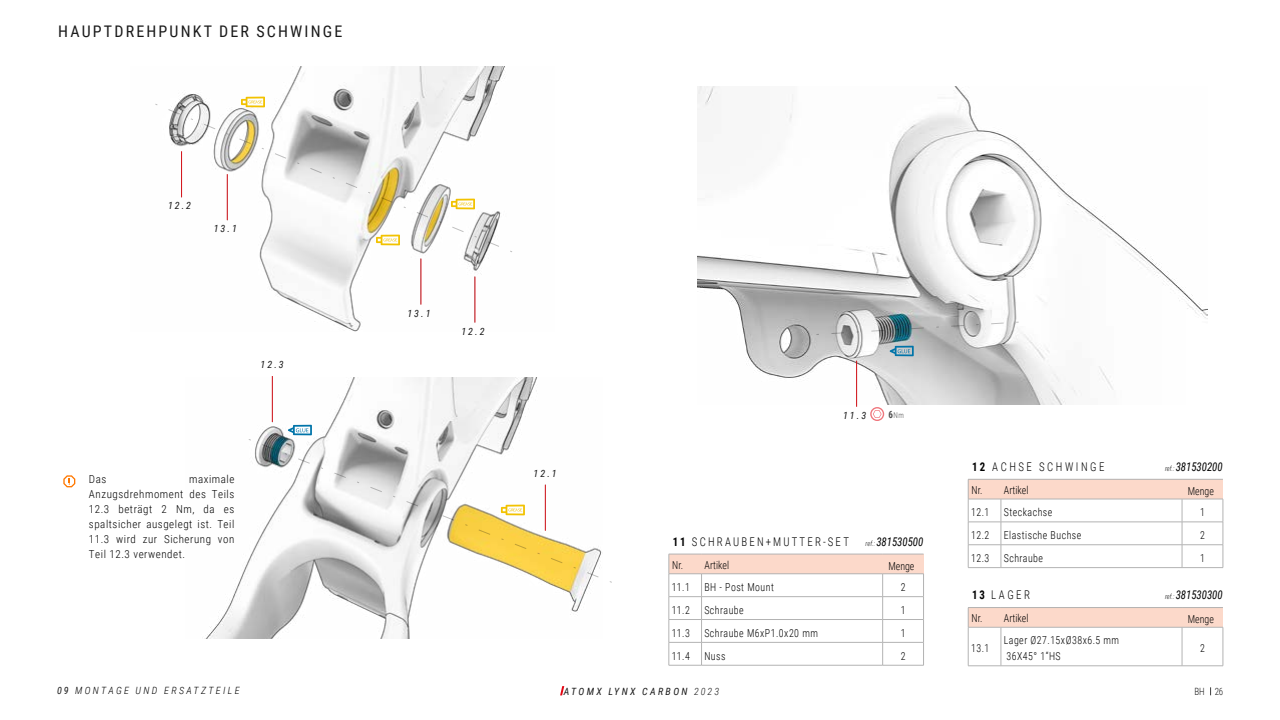
<style>
.page{position:relative;width:1280px;height:720px;background:#fff}
.page>*{position:absolute;margin:0;border:0;box-sizing:border-box;transform-origin:0 0}
.t1{font:16px "Roboto Condensed";letter-spacing:.135em;color:#1a1a1a}
.t2{font:italic 12px "Roboto Condensed";color:#000;scale:.9 1}
.t3{font:300 12px "Roboto Condensed";letter-spacing:.205em;color:#000;scale:.9 1}
.t4{font:300 12px "Roboto Condensed";letter-spacing:.225em;color:#000;scale:.9 1}
.t5{font:300 11px/15.7px "Roboto Condensed";letter-spacing:.05em;color:#000;scale:.9 1}
.t6{font:300 11px/15px "Roboto Condensed";letter-spacing:.05em;color:#000;text-align:justify}
.t7{font:300 11px "Roboto Condensed";color:#000;scale:.9 1}
.t8{font:italic 10px "Roboto Condensed";letter-spacing:.22em;color:#1a1a1a}
.t9{font:italic 300 10px "Roboto Condensed";letter-spacing:.235em;color:#000}
.t10{font:300 10px "Roboto Condensed";color:#1a1a1a;scale:.9 1}
.t11{font:300 8px "Roboto Condensed";color:#4d4d4d;scale:.9 1}
.s1{font-weight:400;color:#1a1a1a}
.s2{font-weight:700;font-size:10px}
.s3{font-weight:700}
.s4{font-weight:300;font-size:7px}
.s5{font-weight:300}
</style>
<div class="page">
<svg style="left:560px;top:686px;width:4px;height:9px"></svg>
<svg style="left:63px;top:475px;width:12px;height:12px"></svg>
<img style="left:182px;top:67px;width:323px;height:265px">
<img style="left:206px;top:378px;width:384px;height:260px">
<hr style="left:421px;top:259px;width:1px;height:46px;background:#d61017">
<hr style="left:475px;top:277px;width:1px;height:46px;background:#d61017">
<hr style="left:272px;top:376px;width:1px;height:46px;background:#d61017">
<svg style="left:241px;top:97px;width:24px;height:2px"></svg>
<svg style="left:288px;top:425px;width:24px;height:9px"></svg>
<svg style="left:155px;top:99px;width:357px;height:154px"></svg>
<svg style="left:238px;top:434px;width:374px;height:150px"></svg>
<img style="left:697px;top:86px;width:510px;height:319px">
<hr style="left:856px;top:361px;width:1px;height:46px;background:#d61017">
<svg style="left:890px;top:346px;width:24px;height:10px"></svg>
<svg style="left:870px;top:407px;width:14px;height:14px"></svg>
<svg style="left:805px;top:321px;width:215px;height:15px"></svg>
<div style="left:669px;top:554px;width:255px;height:20px;background:#fcd9ca"></div>
<hr style="left:669px;top:596px;width:33px;height:1px;background:#b3b3b3">
<hr style="left:702px;top:596px;width:181px;height:1px;background:#b3b3b3">
<hr style="left:883px;top:596px;width:41px;height:1px;background:#b3b3b3">
<hr style="left:669px;top:619px;width:33px;height:1px;background:#b3b3b3">
<hr style="left:702px;top:619px;width:181px;height:1px;background:#b3b3b3">
<hr style="left:883px;top:619px;width:41px;height:1px;background:#b3b3b3">
<hr style="left:669px;top:642px;width:33px;height:1px;background:#b3b3b3">
<hr style="left:702px;top:642px;width:181px;height:1px;background:#b3b3b3">
<svg style="left:701px;top:575px;width:1px;height:90px"></svg>
<hr style="left:883px;top:642px;width:41px;height:1px;background:#b3b3b3">
<svg style="left:882px;top:575px;width:1px;height:90px"></svg>
<hr style="left:669px;top:665px;width:33px;height:1px;background:#b3b3b3">
<hr style="left:702px;top:665px;width:181px;height:1px;background:#b3b3b3">
<hr style="left:883px;top:665px;width:41px;height:1px;background:#b3b3b3">
<hr style="left:669px;top:554px;width:33px;height:1px;background:#b3b3b3">
<svg style="left:669px;top:554px;width:1px;height:111px"></svg>
<hr style="left:702px;top:554px;width:181px;height:1px;background:#b3b3b3">
<hr style="left:883px;top:554px;width:41px;height:1px;background:#b3b3b3">
<hr style="left:669px;top:574px;width:33px;height:1px;background:#b3b3b3">
<hr style="left:702px;top:574px;width:181px;height:1px;background:#b3b3b3">
<hr style="left:883px;top:574px;width:41px;height:1px;background:#b3b3b3">
<svg style="left:923px;top:575px;width:1px;height:90px"></svg>
<div style="left:968px;top:479px;width:255px;height:20px;background:#fcd9ca"></div>
<hr style="left:968px;top:522px;width:33px;height:1px;background:#b3b3b3">
<hr style="left:1001px;top:522px;width:181px;height:1px;background:#b3b3b3">
<hr style="left:1182px;top:522px;width:41px;height:1px;background:#b3b3b3">
<hr style="left:968px;top:545px;width:33px;height:1px;background:#b3b3b3">
<hr style="left:1001px;top:545px;width:181px;height:1px;background:#b3b3b3">
<svg style="left:1001px;top:500px;width:1px;height:67px"></svg>
<hr style="left:1182px;top:545px;width:41px;height:1px;background:#b3b3b3">
<svg style="left:1182px;top:500px;width:1px;height:67px"></svg>
<hr style="left:968px;top:567px;width:33px;height:1px;background:#b3b3b3">
<hr style="left:1001px;top:567px;width:181px;height:1px;background:#b3b3b3">
<hr style="left:1182px;top:567px;width:41px;height:1px;background:#b3b3b3">
<hr style="left:968px;top:479px;width:33px;height:1px;background:#b3b3b3">
<svg style="left:968px;top:479px;width:1px;height:88px"></svg>
<hr style="left:1001px;top:479px;width:181px;height:1px;background:#b3b3b3">
<hr style="left:1182px;top:479px;width:41px;height:1px;background:#b3b3b3">
<hr style="left:968px;top:499px;width:33px;height:1px;background:#b3b3b3">
<hr style="left:1001px;top:499px;width:181px;height:1px;background:#b3b3b3">
<hr style="left:1182px;top:499px;width:41px;height:1px;background:#b3b3b3">
<svg style="left:1223px;top:499px;width:1px;height:68px"></svg>
<div style="left:968px;top:608px;width:255px;height:19px;background:#fcd9ca"></div>
<hr style="left:1001px;top:627px;width:1px;height:39px;background:#b3b3b3">
<hr style="left:1182px;top:627px;width:1px;height:39px;background:#b3b3b3">
<hr style="left:968px;top:666px;width:33px;height:1px;background:#b3b3b3">
<hr style="left:1001px;top:666px;width:181px;height:1px;background:#b3b3b3">
<hr style="left:1182px;top:666px;width:41px;height:1px;background:#b3b3b3">
<hr style="left:968px;top:627px;width:1px;height:39px;background:#b3b3b3">
<hr style="left:968px;top:607px;width:33px;height:1px;background:#b3b3b3">
<svg style="left:968px;top:608px;width:1px;height:19px"></svg>
<hr style="left:1001px;top:607px;width:181px;height:1px;background:#b3b3b3">
<hr style="left:1182px;top:607px;width:41px;height:1px;background:#b3b3b3">
<hr style="left:968px;top:627px;width:33px;height:1px;background:#b3b3b3">
<hr style="left:1001px;top:627px;width:181px;height:1px;background:#b3b3b3">
<hr style="left:1182px;top:627px;width:41px;height:1px;background:#b3b3b3">
<hr style="left:1223px;top:627px;width:1px;height:39px;background:#b3b3b3">
<h1 class="t1" style="left:58px;top:20px;width:286px">HAUPTDREHPUNKT DER SCHWINGE</h1>
<p class="t8" style="left:168px;top:199px;width:25px">12.2</p>
<p class="t8" style="left:214px;top:222px;width:25px">13.1</p>
<p class="t8" style="left:261px;top:358px;width:25px">12.3</p>
<p class="t6" style="left:89px;top:471px;width:147px;text-indent:100px">maximale Anzugsdrehmoment des Teils 12.3 beträgt 2 Nm, da es spaltsicher ausgelegt ist. Teil 11.3 wird zur Sicherung von Teil 12.3 verwendet.</p>
<p class="t6" style="left:89px;top:471px;width:19px">Das</p>
<p class="t9" style="left:57px;top:684px;width:184px"><span class="s1">09</span> MONTAGE UND ERSATZTEILE</p>
<p class="t8" style="left:407px;top:306px;width:25px">13.1</p>
<p class="t8" style="left:461px;top:324px;width:25px">12.2</p>
<p class="t8" style="left:534px;top:466px;width:25px">12.1</p>
<p class="t8" style="left:843px;top:408px;width:25px">11.3</p>
<p class="t11" style="left:889px;top:410px;width:18px"><span class="s2">6</span>Nm</p>
<p class="t3" style="left:673px;top:533px;width:197px"><span class="s3">11</span> SCHRAUBEN+MUTTER-SET</p>
<p class="t5" style="left:672px;top:579px;width:22px">11.1</p>
<p class="t5" style="left:704px;top:579px;width:79px">BH - Post Mount</p>
<p class="t5" style="left:901px;top:579px;width:7px">2</p>
<p class="t5" style="left:672px;top:602px;width:22px">11.2</p>
<p class="t5" style="left:704px;top:602px;width:45px">Schraube</p>
<p class="t5" style="left:901px;top:602px;width:7px">1</p>
<p class="t5" style="left:672px;top:625px;width:22px">11.3</p>
<p class="t5" style="left:704px;top:625px;width:128px">Schraube M6xP1.0x20 mm</p>
<p class="t5" style="left:901px;top:625px;width:7px">1</p>
<p class="t5" style="left:672px;top:647px;width:22px">11.4</p>
<p class="t5" style="left:704px;top:647px;width:25px">Nuss</p>
<p class="t5" style="left:901px;top:647px;width:7px">2</p>
<p class="t2" style="left:866px;top:533px;width:66px"><span class="s4">ref.:</span> 381530500</p>
<p class="t7" style="left:672px;top:557px;width:65px">Nr. Artikel</p>
<p class="t5" style="left:888px;top:558px;width:30px">Menge</p>
<p class="t4" style="left:972px;top:458px;width:149px"><span class="s3">12</span> ACHSE SCHWINGE</p>
<p class="t5" style="left:971px;top:504px;width:22px">12.1</p>
<p class="t5" style="left:1004px;top:504px;width:56px">Steckachse</p>
<p class="t5" style="left:1200px;top:504px;width:7px">1</p>
<p class="t5" style="left:971px;top:527px;width:22px">12.2</p>
<p class="t5" style="left:1004px;top:527px;width:88px">Elastische Buchse</p>
<p class="t5" style="left:1200px;top:527px;width:7px">2</p>
<p class="t5" style="left:971px;top:550px;width:22px">12.3</p>
<p class="t5" style="left:1004px;top:550px;width:45px">Schraube</p>
<p class="t5" style="left:1200px;top:550px;width:7px">1</p>
<p class="t4" style="left:972px;top:586px;width:66px"><span class="s3">13</span> LAGER</p>
<p class="t2" style="left:1165px;top:458px;width:66px"><span class="s4">ref.:</span> 381530200</p>
<p class="t7" style="left:1004px;top:483px;width:29px">Artikel</p>
<p class="t5" style="left:972px;top:482px;width:14px">Nr.</p>
<p class="t5" style="left:1188px;top:483px;width:30px">Menge</p>
<p class="t2" style="left:1165px;top:587px;width:66px"><span class="s4">ref.:</span> 381530300</p>
<p class="t5" style="left:972px;top:610px;width:14px">Nr.</p>
<p class="t7" style="left:1004px;top:611px;width:29px">Artikel</p>
<p class="t5" style="left:1188px;top:611px;width:30px">Menge</p>
<p class="t5" style="left:971px;top:640px;width:22px">13.1</p>
<p class="t5" style="left:1004px;top:632px;width:130px">Lager Ø27.15xØ38x6.5 mm<br>36X45° 1“HS</p>
<p class="t5" style="left:1200px;top:640px;width:7px">2</p>
<p class="t8" style="left:564px;top:685px;width:157px">ATOMX LYNX CARBON <span class="s5">2023</span></p>
<p class="t10" style="left:1194px;top:685px;width:34px">BH 26</p>
</div>
